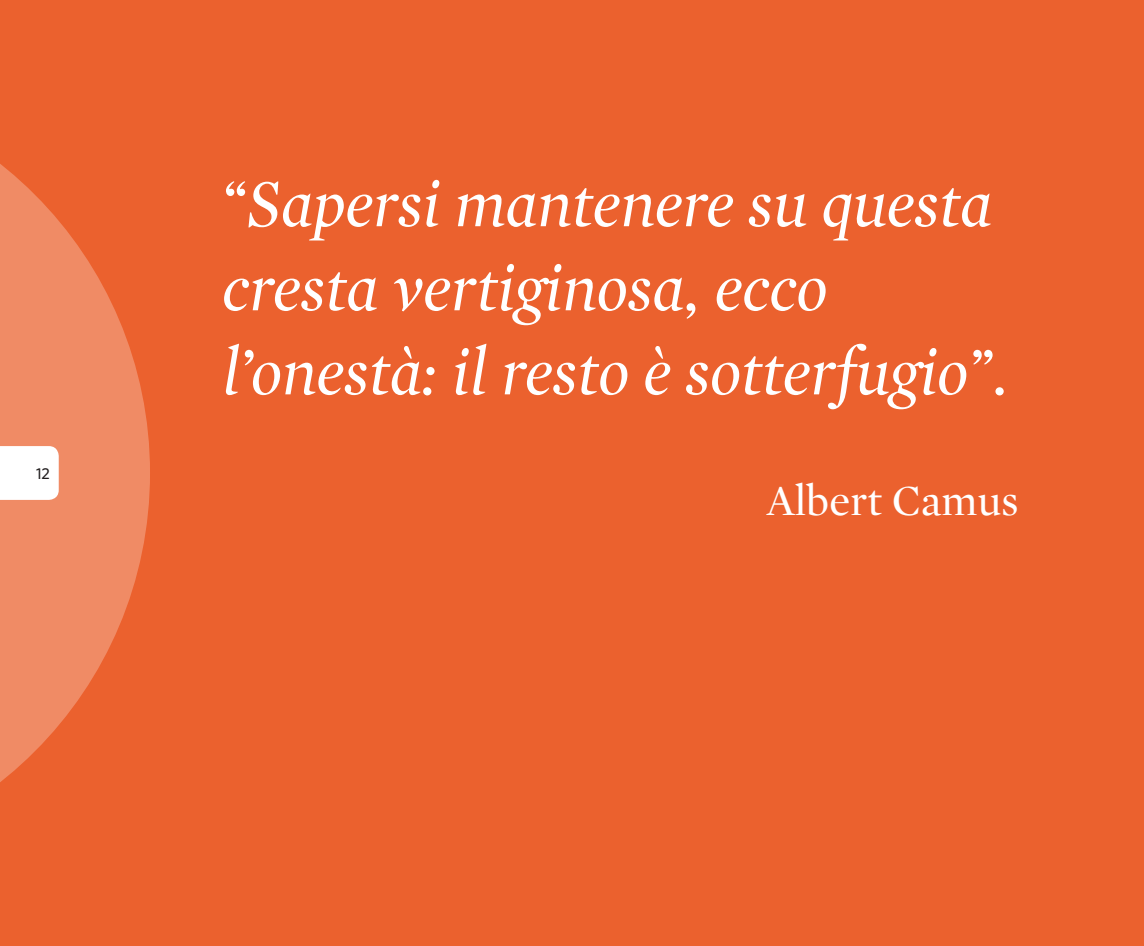
<style>
.page{position:relative;width:1144px;height:946px;background:#fff}
.page>*{position:absolute;margin:0;border:0;box-sizing:border-box;transform-origin:0 0}
.t1{font:italic 68.25px/84px "Mercury Display";color:#fff}
.t2{font:43.75px "Mercury Display";color:#fff}
.t3{font:500 15.75px "Whitney";color:#231f20}
</style>
<div class="page">
<div style="left:0;top:0;width:1144px;height:945px;background:#eb612e"></div>
<svg style="left:0;top:164px;width:150px;height:618px;fill:#f08b65"></svg>
<div style="left:0;top:446px;width:59px;height:54px;background:#fff"></div>
<p class="t3" style="left:36px;top:463px;width:16px">12</p>
<p class="t1" style="left:222px;top:162px;width:787px">“Sapersi mantenere su questa cresta vertiginosa, ecco l’onestà: il resto è sotterfugio”.</p>
<p class="t2" style="left:767px;top:476px;width:253px">Albert Camus</p>
</div>
